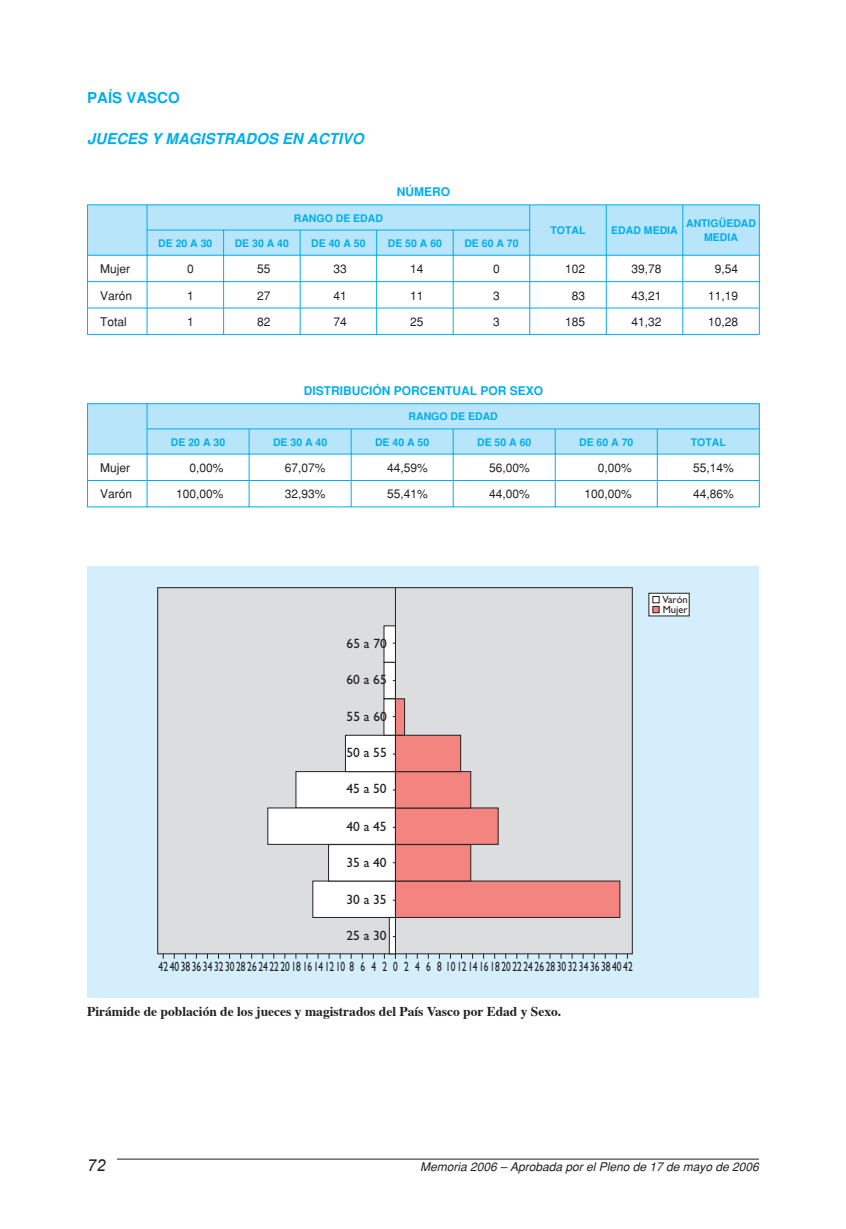
<style>
.page{position:relative;width:846px;height:1229px;background:#fff}
.page>*{position:absolute;margin:0;border:0;box-sizing:border-box;transform-origin:0 0}
.t1{font:italic 16.5px "Arial";color:#231f20}
.t2{font:italic 700 15px "Helvetica";color:#00aeef}
.t3{font:700 15px "Helvetica";color:#00aeef}
.t4{font:13.5px "Gill Sans";color:#231f20;scale:.7 1}
.t5{font:700 13.5px "Times";color:#231f20}
.t6{font:13.5px "Gill Sans";color:#231f20}
.t7{font:12px "Helvetica";color:#231f20}
.t8{font:italic 12px "Helvetica";color:#231f20}
.t9{font:700 12px "Helvetica";color:#00aeef}
.t10{font:700 10.5px/13.5px "Helvetica";color:#00aeef;text-align:center}
.t11{font:10.5px/9.6px "Gill Sans";color:#231f20}
</style>
<div class="page">
<hr style="left:117px;top:1158px;width:642px;height:1px;background:#231f20">
<hr style="left:87px;top:204px;width:60px;height:1px;background:#00aeef">
<hr style="left:607px;top:204px;width:153px;height:1px;background:#00aeef">
<hr style="left:87px;top:334px;width:673px;height:1px;background:#00aeef">
<hr style="left:147px;top:204px;width:77px;height:1px;background:#00aeef">
<hr style="left:224px;top:204px;width:383px;height:1px;background:#00aeef">
<svg style="left:87px;top:205px;width:673px;height:129px"></svg>
<hr style="left:87px;top:403px;width:60px;height:1px;background:#00aeef">
<hr style="left:147px;top:403px;width:102px;height:1px;background:#00aeef">
<hr style="left:249px;top:403px;width:511px;height:1px;background:#00aeef">
<svg style="left:87px;top:404px;width:673px;height:102px"></svg>
<hr style="left:87px;top:506px;width:673px;height:1px;background:#00aeef">
<div style="left:87px;top:566px;width:672px;height:431px;background:#d4effb"></div>
<div style="left:157px;top:587px;width:476px;height:367px;background:#dcdddf;border:1px solid #231f20"></div>
<div style="left:312px;top:880px;width:84px;height:38px;background:#fff;border:1px solid #231f20"></div>
<div style="left:296px;top:771px;width:100px;height:37px;background:#fff"></div>
<div style="left:328px;top:844px;width:68px;height:37px;background:#fff;border:1px solid #231f20"></div>
<div style="left:267px;top:807px;width:129px;height:37px;background:#fff;border:1px solid #231f20"></div>
<div style="left:345px;top:735px;width:51px;height:37px;background:#fff;border:1px solid #231f20"></div>
<div style="left:384px;top:698px;width:12px;height:37px;background:#fff"></div>
<div style="left:384px;top:662px;width:12px;height:37px;background:#fff;border:1px solid #231f20"></div>
<hr style="left:395px;top:587px;width:1px;height:371px;background:#231f20">
<div style="left:648px;top:593px;width:42px;height:23px;background:#fff;border:1px solid #231f20"></div>
<div style="left:652px;top:596px;width:8px;height:7px;background:#fff;border:1px solid #231f20"></div>
<div style="left:652px;top:606px;width:8px;height:7px;background:#f38480;border:1px solid #231f20"></div>
<div style="left:395px;top:880px;width:225px;height:38px;background:#f38480;border:1px solid #231f20"></div>
<div style="left:395px;top:844px;width:76px;height:37px;background:#f38480;border:1px solid #231f20"></div>
<div style="left:395px;top:807px;width:104px;height:37px;background:#f38480;border:1px solid #231f20"></div>
<div style="left:395px;top:771px;width:76px;height:37px;background:#f38480;border:1px solid #231f20"></div>
<div style="left:384px;top:625px;width:12px;height:37px;background:#fff;border:1px solid #231f20"></div>
<div style="left:389px;top:917px;width:7px;height:37px;background:#fff;border:1px solid #231f20"></div>
<div style="left:395px;top:735px;width:66px;height:37px;background:#f38480;border:1px solid #231f20"></div>
<div style="left:395px;top:698px;width:10px;height:37px;background:#f38480;border:1px solid #231f20"></div>
<p class="t3" style="left:87px;top:92px;width:94px">PAÍS VASCO</p>
<p class="t2" style="left:87px;top:134px;width:278px">JUECES Y MAGISTRADOS EN ACTIVO</p>
<p class="t10" style="left:294px;top:212px;width:91px">RANGO DE EDAD</p>
<p class="t9" style="left:397px;top:188px;width:55px">NÚMERO</p>
<p class="t10" style="left:158px;top:237px;width:56px">DE 20 A 30</p>
<p class="t10" style="left:235px;top:237px;width:56px">DE 30 A 40</p>
<p class="t10" style="left:311px;top:237px;width:56px">DE 40 A 50</p>
<p class="t10" style="left:388px;top:237px;width:56px">DE 50 A 60</p>
<p class="t10" style="left:464px;top:237px;width:56px">DE 60 A 70</p>
<p class="t10" style="left:551px;top:225px;width:36px">TOTAL</p>
<p class="t10" style="left:611px;top:225px;width:68px">EDAD MEDIA</p>
<p class="t10" style="left:686px;top:218px;width:71px">ANTIGÜEDAD<br>MEDIA</p>
<p class="t7" style="left:100px;top:264px;width:31px">Mujer</p>
<p class="t7" style="left:187px;top:264px;width:8px">0</p>
<p class="t7" style="left:257px;top:264px;width:15px">55</p>
<p class="t7" style="left:334px;top:264px;width:15px">33</p>
<p class="t7" style="left:410px;top:264px;width:15px">14</p>
<p class="t7" style="left:493px;top:264px;width:8px">0</p>
<p class="t7" style="left:565px;top:264px;width:22px">102</p>
<p class="t7" style="left:632px;top:264px;width:32px">39,78</p>
<p class="t7" style="left:715px;top:264px;width:25px">9,54</p>
<p class="t7" style="left:100px;top:291px;width:34px">Varón</p>
<p class="t7" style="left:187px;top:291px;width:8px">1</p>
<p class="t7" style="left:257px;top:291px;width:15px">27</p>
<p class="t7" style="left:334px;top:291px;width:15px">41</p>
<p class="t7" style="left:410px;top:291px;width:15px">11</p>
<p class="t7" style="left:493px;top:291px;width:8px">3</p>
<p class="t7" style="left:572px;top:291px;width:15px">83</p>
<p class="t7" style="left:632px;top:291px;width:32px">43,21</p>
<p class="t7" style="left:708px;top:291px;width:32px">11,19</p>
<p class="t7" style="left:100px;top:317px;width:28px">Total</p>
<p class="t7" style="left:187px;top:317px;width:8px">1</p>
<p class="t7" style="left:257px;top:317px;width:15px">82</p>
<p class="t7" style="left:334px;top:317px;width:15px">74</p>
<p class="t7" style="left:410px;top:317px;width:15px">25</p>
<p class="t7" style="left:493px;top:317px;width:8px">3</p>
<p class="t7" style="left:565px;top:317px;width:22px">185</p>
<p class="t7" style="left:632px;top:317px;width:32px">41,32</p>
<p class="t7" style="left:708px;top:317px;width:32px">10,28</p>
<p class="t9" style="left:304px;top:386px;width:241px">DISTRIBUCIÓN PORCENTUAL POR SEXO</p>
<p class="t10" style="left:409px;top:411px;width:91px">RANGO DE EDAD</p>
<p class="t10" style="left:171px;top:436px;width:56px">DE 20 A 30</p>
<p class="t10" style="left:273px;top:436px;width:56px">DE 30 A 40</p>
<p class="t10" style="left:375px;top:436px;width:56px">DE 40 A 50</p>
<p class="t10" style="left:477px;top:436px;width:56px">DE 50 A 60</p>
<p class="t10" style="left:579px;top:436px;width:56px">DE 60 A 70</p>
<p class="t10" style="left:691px;top:436px;width:36px">TOTAL</p>
<p class="t7" style="left:100px;top:463px;width:31px">Mujer</p>
<p class="t7" style="left:190px;top:463px;width:36px">0,00%</p>
<p class="t7" style="left:285px;top:463px;width:42px">67,07%</p>
<p class="t7" style="left:387px;top:463px;width:42px">44,59%</p>
<p class="t7" style="left:489px;top:463px;width:42px">56,00%</p>
<p class="t7" style="left:598px;top:463px;width:36px">0,00%</p>
<p class="t7" style="left:693px;top:463px;width:42px">55,14%</p>
<p class="t7" style="left:100px;top:490px;width:34px">Varón</p>
<p class="t7" style="left:176px;top:490px;width:49px">100,00%</p>
<p class="t7" style="left:285px;top:490px;width:42px">32,93%</p>
<p class="t7" style="left:387px;top:490px;width:42px">55,41%</p>
<p class="t7" style="left:489px;top:490px;width:42px">44,00%</p>
<p class="t7" style="left:584px;top:490px;width:49px">100,00%</p>
<p class="t7" style="left:693px;top:490px;width:42px">44,86%</p>
<p class="t6" style="left:347px;top:638px;width:42px">65 a 70</p>
<p class="t6" style="left:347px;top:674px;width:42px">60 a 65</p>
<p class="t6" style="left:347px;top:712px;width:42px">55 a 60</p>
<p class="t6" style="left:347px;top:748px;width:42px">50 a 55</p>
<p class="t6" style="left:346px;top:784px;width:42px">45 a 50</p>
<p class="t6" style="left:346px;top:821px;width:42px">40 a 45</p>
<p class="t6" style="left:346px;top:857px;width:42px">35 a 40</p>
<p class="t6" style="left:346px;top:894px;width:42px">30 a 35</p>
<p class="t6" style="left:346px;top:930px;width:42px">25 a 30</p>
<p class="t4" style="left:393px;top:961px;width:8px">0</p>
<p class="t4" style="left:159px;top:961px;width:679px">42 40 38 36 34 32 30 28 26 24 22 20 18 16 14 12 10 8 6 4 2 2 4 6 8 10 12 14 16 18 20 22 24 26 28 30 32 34 36 38 40 42</p>
<p class="t5" style="left:87px;top:1006px;width:476px">Pirámide de población de los jueces y magistrados del País Vasco por Edad y Sexo.</p>
<p class="t11" style="left:662px;top:595px;width:27px">Varón<br>Mujer</p>
<h1 class="t1" style="left:87px;top:1155px;width:20px">72</h1>
<p class="t8" style="left:420px;top:1162px;width:340px">Memoria 2006 – Aprobada por el Pleno de 17 de mayo de 2006</p>
</div>
